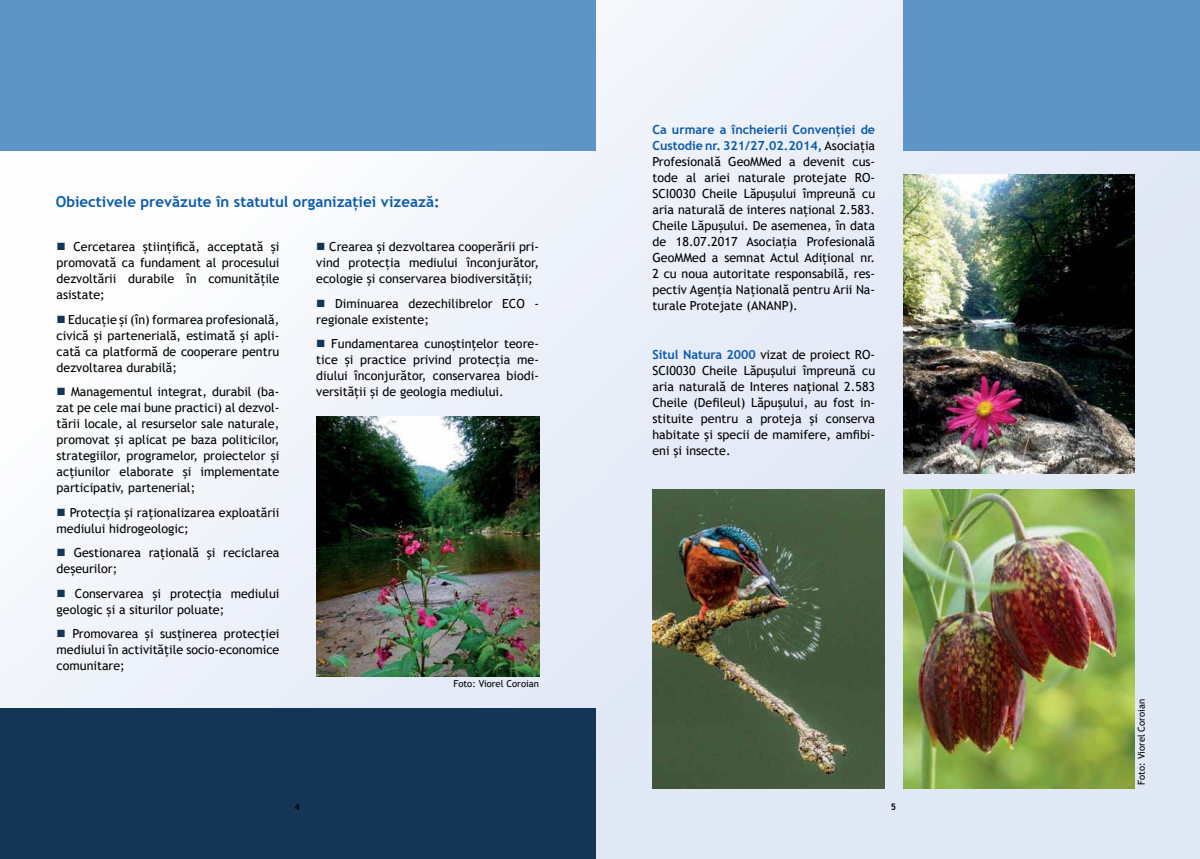
<style>
.page{position:relative;width:1200px;height:859px;background:#fff}
.page>*{position:absolute;margin:0;border:0;box-sizing:border-box;transform-origin:0 0}
.t1{font:700 15px "Trebuchet MS";color:#0b5aaa}
.t2{font:12.5px/16px "Trebuchet MS";color:#000;text-align:justify}
.t3{font:9.5px "Trebuchet MS";color:#000}
.t4{font:700 9px "Trebuchet MS";color:#000}
.s1{color:#133657}
.s2{font-weight:700;color:#0b5aaa}
</style>
<div class="page">
<div style="left:0;top:0;width:1199px;height:859px;background:linear-gradient(to right,#f8f9fc,#dae3f1)"></div>
<div style="left:0;top:0;width:595px;height:150px;background:#5f94c7"></div>
<div style="left:902px;top:0;width:297px;height:150px;background:#5f94c7"></div>
<div style="left:0;top:709px;width:595px;height:150px;background:#133657"></div>
<img style="left:316px;top:417px;width:223px;height:259px">
<img style="left:652px;top:489px;width:231px;height:299px">
<img style="left:902px;top:489px;width:232px;height:299px">
<img style="left:902px;top:174px;width:232px;height:299px">
<p class="t1" style="left:56px;top:193px;width:385px">Obiectivele prevăzute în statutul organizației vizează:</p>
<p class="t2" style="left:57px;top:239px;width:224px"><span class="s1">■</span> Cercetarea științifică, acceptată și promovată ca fundament al procesului dezvoltării durabile în comunitățile asistate;</p>
<p class="t2" style="left:57px;top:311px;width:224px"><span class="s1">■</span> Educație și (în) formarea profesională, civică și partenerială, estimată și apli&shy;cată ca platformă de cooperare pentru dezvoltarea durabilă;</p>
<p class="t2" style="left:57px;top:384px;width:224px"><span class="s1">■</span> Managementul integrat, durabil (ba&shy;zat pe cele mai bune practici) al dezvol&shy;tării locale, al resurselor sale naturale, promovat și aplicat pe baza politicilor, strategiilor, programelor, proiectelor și acțiunilor elaborate și implementate participativ, partenerial;</p>
<p class="t2" style="left:57px;top:504px;width:224px"><span class="s1">■</span> Protecția și raţionalizarea exploatării mediului hidrogeologic;</p>
<p class="t2" style="left:57px;top:545px;width:224px"><span class="s1">■</span> Gestionarea rațională şi reciclarea deșeurilor;</p>
<p class="t2" style="left:57px;top:585px;width:224px"><span class="s1">■</span> Conservarea și protecția mediului geologic și a siturilor poluate;</p>
<p class="t2" style="left:57px;top:626px;width:224px"><span class="s1">■</span> Promovarea și susținerea protecției mediului în activitățile socio- economice comunitare;</p>
<p class="t2" style="left:316px;top:239px;width:224px"><span class="s1">■</span> Crearea și dezvoltarea cooperării pri&shy;vind protecția mediului înconjurător, ecologie și conservarea biodiversității;</p>
<p class="t2" style="left:316px;top:295px;width:222px"><span class="s1">■</span> Diminuarea dezechilibrelor ECO - regionale existente;</p>
<p class="t2" style="left:316px;top:336px;width:224px"><span class="s1">■</span> Fundamentarea cunoștințelor teore&shy;tice și practice privind protecția me&shy;diului înconjurător, conservarea biodi&shy;versității și de geologia mediului.</p>
<p class="t3" style="left:453px;top:677px;width:87px">Foto: Viorel Coroian</p>
<p class="t2" style="left:652px;top:122px;width:224px"><span class="s2">Ca urmare a încheierii Convenției de Custodie nr. 321/27.02.2014,</span> Asociația Profesională GeoMMed a devenit cus&shy;tode al ariei naturale protejate RO-SCI0030 Cheile Lăpușului împreună cu aria naturală de interes național 2.583.<br>Cheile Lăpușului. De asemenea, în data de 18.07.2017 Asociația Profesională GeoMMed a semnat Actul Adițional nr.<br>2 cu noua autoritate responsabilă, res&shy;pectiv Agenția Națională pentru Arii Na&shy;turale Protejate (ANANP).</p>
<p class="t2" style="left:652px;top:347px;width:224px"><span class="s2">Situl Natura 2000</span> vizat de proiect RO-SCI0030 Cheile Lăpuşului împreună cu aria naturală de Interes naţional 2.583<br>Cheile (Defileul) Lăpuşului, au fost in&shy;stituite pentru a proteja şi conserva habitate şi specii de mamifere, amfibi&shy;eni şi insecte.</p>
<p class="t4" style="left:294px;top:801px;width:7px">4</p>
<p class="t4" style="left:890px;top:801px;width:7px">5</p>
<p class="t3" style="left:1135px;top:785px;width:87px;rotate:-90deg">Foto: Viorel Coroian</p>
</div>
